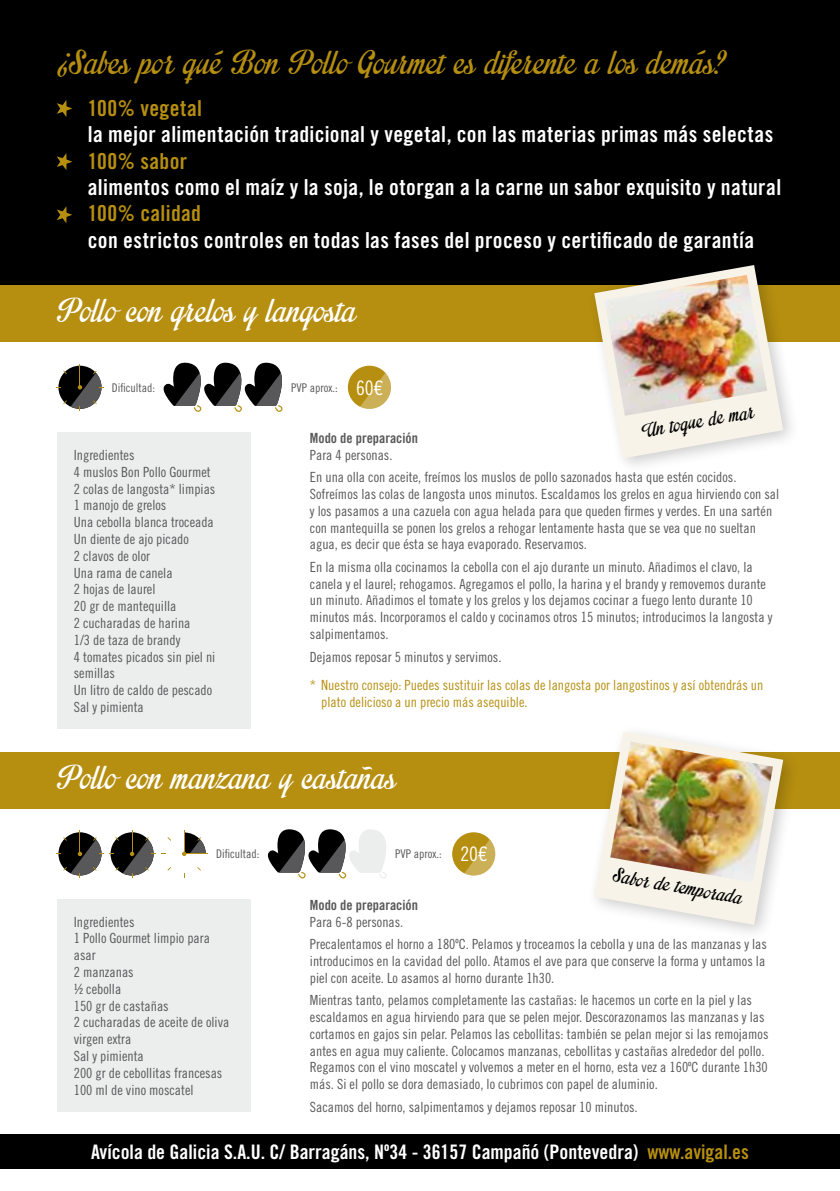
<style>
.page{position:relative;width:840px;height:1191px;background:#fff}
.page>*{position:absolute;margin:0;border:0;box-sizing:border-box;transform-origin:0 0}
.t1{font:46px "Impregnable Personal Use Only";color:#b68f10}
.t2{font:46px "Impregnable Personal Use Only";color:#fff}
.t3{font:27.6px "Impregnable Personal Use Only";color:#000}
.t4{font:22px "Trade Gothic LT Std Bd Cn 20";letter-spacing:.015em;color:#fff}
.t5{font:22px "Trade Gothic LT Std Bd Cn 20";letter-spacing:.015em;color:#b68f10}
.t6{font:20px "Trade Gothic LT Std Bd Cn 20";color:#fff}
.t7{font:14px/16.8px "Trade Gothic LT Std Cn 18";color:#58585a}
.t8{font:14px/16.8px "Trade Gothic LT Std Cn 18";color:#b68f10}
.t9{font:14px "Trade Gothic LT Std Bd Cn 20";color:#58585a}
.t10{font:12px "Trade Gothic LT Std Cn 18";color:#58585a}
.s1{font-size:20px;color:#fff}
.s2{color:#b68f10}
</style>
<div class="page">
<div style="left:0;top:0;width:839px;height:287px;background:#000"></div>
<div style="left:0;top:285px;width:839px;height:57px;background:#b68f10"></div>
<div style="left:57px;top:433px;width:193px;height:296px;background:#eceded"></div>
<div style="left:586px;top:257px;width:213px;height:218px;background:#000;opacity:.2"></div>
<svg style="left:594px;top:265px;width:188px;height:193px"></svg>
<img style="left:604px;top:275px;width:162px;height:141px">
<svg style="left:163px;top:362px;width:120px;height:50px"></svg>
<div style="left:347px;top:366px;width:44px;height:43px;background:#b68f10;border-radius:50%"></div>
<svg style="left:360px;top:373px;width:31px;height:36px"></svg>
<svg style="left:57px;top:364px;width:46px;height:46px"></svg>
<div style="left:0;top:751px;width:839px;height:57px;background:#b68f10"></div>
<div style="left:0;top:1134px;width:839px;height:34px;background:#000"></div>
<svg style="left:267px;top:829px;width:120px;height:49px"></svg>
<div style="left:452px;top:832px;width:43px;height:43px;background:#b68f10;border-radius:50%"></div>
<svg style="left:464px;top:839px;width:31px;height:36px"></svg>
<svg style="left:57px;top:830px;width:46px;height:47px"></svg>
<svg style="left:109px;top:830px;width:46px;height:47px"></svg>
<svg style="left:182px;top:830px;width:25px;height:26px"></svg>
<div style="left:57px;top:899px;width:193px;height:212px;background:#eceded"></div>
<div style="left:586px;top:723px;width:213px;height:218px;background:#000;opacity:.2"></div>
<svg style="left:594px;top:731px;width:188px;height:194px"></svg>
<img style="left:610px;top:741px;width:162px;height:141px">
<svg style="left:57px;top:100px;width:15px;height:17px"></svg>
<svg style="left:57px;top:153px;width:15px;height:17px"></svg>
<svg style="left:57px;top:206px;width:15px;height:17px"></svg>
<h1 class="t1" style="left:57px;top:42px;width:668px">¿Sabes por qué Bon Pollo Gourmet es diferente a los demás?</h1>
<h3 class="t5" style="left:88px;top:95px;width:116px">100% vegetal</h3>
<h3 class="t4" style="left:88px;top:121px;width:686px">la mejor alimentación tradicional y vegetal, con las materias primas más selectas</h3>
<h3 class="t5" style="left:88px;top:147px;width:101px">100% sabor</h3>
<h3 class="t4" style="left:88px;top:174px;width:694px">alimentos como el maíz y la soja, le otorgan a la carne un sabor exquisito y natural</h3>
<h3 class="t5" style="left:88px;top:200px;width:115px">100% calidad</h3>
<h3 class="t4" style="left:88px;top:227px;width:667px">con estrictos controles en todas las fases del proceso y certificado de garantía</h3>
<h1 class="t2" style="left:57px;top:290px;width:301px">Pollo con grelos y langosta</h1>
<p class="t10" style="left:112px;top:380px;width:45px">Dificultad:</p>
<p class="t10" style="left:291px;top:380px;width:93px">PVP aprox.: <span class="s1">60€</span></p>
<p class="t7" style="left:74px;top:446px;width:143px">Ingredientes<br>4 muslos Bon Pollo Gourmet<br>2 colas de langosta* limpias<br>1 manojo de grelos<br>Una cebolla blanca troceada<br>Un diente de ajo picado<br>2 clavos de olor<br>Una rama de canela<br>2 hojas de laurel<br>20 gr de mantequilla<br>2 cucharadas de harina<br>1/3 de taza de brandy<br>4 tomates picados sin piel ni semillas<br>Un litro de caldo de pescado<br>Sal y pimienta</p>
<h2 class="t3" style="left:639px;top:419px;width:115px;rotate:-10deg">Un toque de mar</h2>
<p class="t9" style="left:310px;top:429px;width:110px">Modo de preparación</p>
<p class="t7" style="left:310px;top:443px;width:428px;line-height:22.4px">Para 4 personas.<br>En una olla con aceite, freímos los muslos de pollo sazonados hasta que estén cocidos.</p>
<p class="t7" style="left:310px;top:485px;width:470px">Sofreímos las colas de langosta unos minutos. Escaldamos los grelos en agua hirviendo con sal y los pasamos a una cazuela con agua helada para que queden firmes y verdes. En una sartén con mantequilla se ponen los grelos a rehogar lentamente hasta que se vea que no sueltan agua, es decir que ésta se haya evaporado. Reservamos.</p>
<p class="t7" style="left:310px;top:558px;width:463px">En la misma olla cocinamos la cebolla con el ajo durante un minuto. Añadimos el clavo, la canela y el laurel; rehogamos. Agregamos el pollo, la harina y el brandy y removemos durante un minuto. Añadimos el tomate y los grelos y los dejamos cocinar a fuego lento durante 10 minutos más. Incorporamos el caldo y cocinamos otros 15 minutos; introducimos la langosta y salpimentamos.</p>
<p class="t7" style="left:310px;top:648px;width:193px">Dejamos reposar 5 minutos y servimos.</p>
<p class="t8" style="left:321px;top:676px;width:443px;text-indent:-11px">* Nuestro consejo: Puedes sustituir las colas de langosta por langostinos y así obtendrás un plato delicioso a un precio más asequible.</p>
<h1 class="t2" style="left:57px;top:757px;width:340px">Pollo con manzana y castañas</h1>
<p class="t10" style="left:216px;top:847px;width:45px">Dificultad:</p>
<p class="t10" style="left:395px;top:847px;width:93px">PVP aprox.: <span class="s1">20€</span></p>
<p class="t9" style="left:310px;top:896px;width:110px">Modo de preparación</p>
<p class="t7" style="left:310px;top:910px;width:458px;line-height:22.4px">Para 6-8 personas.<br>Precalentamos el horno a 180ºC. Pelamos y troceamos la cebolla y una de las manzanas y las</p>
<p class="t7" style="left:310px;top:952px;width:456px">introducimos en la cavidad del pollo. Atamos el ave para que conserve la forma y untamos la piel con aceite. Lo asamos al horno durante 1h30.</p>
<p class="t7" style="left:310px;top:991px;width:459px">Mientras tanto, pelamos completamente las castañas: le hacemos un corte en la piel y las escaldamos en agua hirviendo para que se pelen mejor. Descorazonamos las manzanas y las cortamos en gajos sin pelar. Pelamos las cebollitas: también se pelan mejor si las remojamos antes en agua muy caliente. Colocamos manzanas, cebollitas y castañas alrededor del pollo.<br>Regamos con el vino moscatel y volvemos a meter en el horno, esta vez a 160ºC durante 1h30 más. Si el pollo se dora demasiado, lo cubrimos con papel de aluminio.</p>
<p class="t7" style="left:310px;top:1098px;width:329px">Sacamos del horno, salpimentamos y dejamos reposar 10 minutos.</p>
<h2 class="t3" style="left:615px;top:862px;width:132px;rotate:10deg">Sabor de tempor ada</h2>
<p class="t7" style="left:74px;top:913px;width:157px">Ingredientes<br>1 Pollo Gourmet limpio para asar<br>2 manzanas<br>½ cebolla<br>150 gr de castañas<br>2 cucharadas de aceite de oliva virgen extra<br>Sal y pimienta<br>200 gr de cebollitas francesas<br>100 ml de vino moscatel</p>
<h3 class="t6" style="left:91px;top:1139px;width:659px">Avícola de Galicia S.A.U. C/ Barragáns, Nº34 - 36157 Campañó (Pontevedra) <span class="s2">www.avigal.es</span></h3>
</div>
